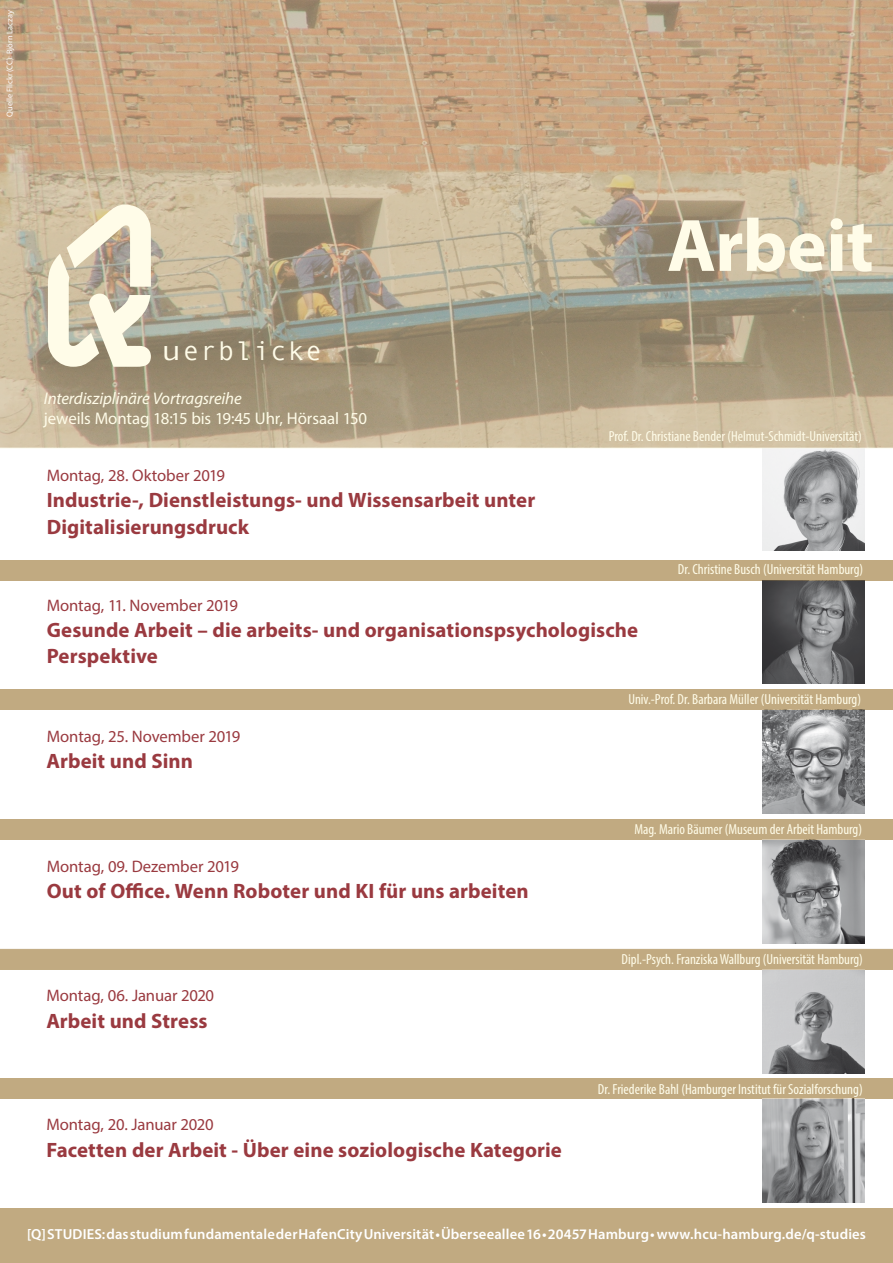
<style>
.page{position:relative;width:893px;height:1263px;background:#fff}
.page>*{position:absolute;margin:0;border:0;box-sizing:border-box;transform-origin:0 0}
.Q-Heft_5_Seminartite{font:700 75px "Myriad Pro";letter-spacing:-.01em;color:#fffce8}
.t1{font:27.08px "Andale Mono";letter-spacing:.06em;color:#fffce8;scale:1.24 1}
.Q-Heft_5_Seminartite-2{font:700 20.85px "Myriad Pro";letter-spacing:.005em;color:#9a3a40}
.t2{font:16.88px "Myriad Pro";letter-spacing:-.01em;color:#fffce8}
.t3{font:italic 16.88px "Myriad Pro";letter-spacing:-.01em;color:#fffce8}
.Q-Heft_5_Seminartite-3{font:16.65px "Myriad Pro";letter-spacing:-.01em;color:#9a3a40}
.t4{font:condensed 14.62px "Myriad Pro";color:#fffce8}
.t5{font:600 14.62px "Myriad Pro";letter-spacing:.01em;color:#fff}
.t6{font:condensed 14.62px "Myriad Pro";color:#fffdeb}
.t7{font:8.32px "Myriad Pro";letter-spacing:.005em;color:#fff}
</style>
<div class="page">
<img style="left:763px;top:839px;width:102px;height:104px">
<img style="left:763px;top:1098px;width:102px;height:105px">
<img style="left:763px;top:970px;width:102px;height:104px">
<img style="left:763px;top:709px;width:102px;height:104px">
<img style="left:762px;top:580px;width:102px;height:103px">
<img style="left:762px;top:449px;width:102px;height:102px">
<svg style="left:0;top:0;width:893px;height:449px;background:#bca689"></svg>
<div style="left:0;top:1208px;width:893px;height:55px;background:#c1aa81"></div>
<div style="left:0;top:1078px;width:893px;height:20px;background:#c1aa81"></div>
<div style="left:0;top:560px;width:893px;height:20px;background:#c1aa81"></div>
<div style="left:0;top:689px;width:893px;height:20px;background:#c1aa81"></div>
<div style="left:0;top:819px;width:893px;height:20px;background:#c1aa81"></div>
<div style="left:0;top:949px;width:893px;height:21px;background:#c1aa81"></div>
<svg style="left:48px;top:205px;width:103px;height:162px;background:#dcd4be"></svg>
<p class="t7" style="left:5px;top:117px;width:108px;rotate:-90deg">Quelle Flickr (CC): Björn Laczay</p>
<p class="t1" style="left:161px;top:333px;width:131px">uerblicke</p>
<p class="t3" style="left:44px;top:388px;width:199px">Interdisziplinäre Vortragsreihe</p>
<p class="t2" style="left:44px;top:408px;width:325px">jeweils Montag 18:15 bis 19:45 Uhr, Hörsaal 150</p>
<p class="Q-Heft_5_Seminartite-3" style="left:47px;top:466px;width:180px">Montag, 28. Oktober 2019</p>
<p class="Q-Heft_5_Seminartite-2" style="left:47px;top:487px;width:490px">Industrie-, Dienstleistungs- und Wissensarbeit unter</p>
<p class="Q-Heft_5_Seminartite-2" style="left:47px;top:513px;width:204px">Digitalisierungsdruck</p>
<p class="Q-Heft_5_Seminartite" style="left:667px;top:197px;width:208px">Arbeit</p>
<p class="t4" style="left:609px;top:427px;width:255px">Prof. Dr. Christiane Bender (Helmut-Schmidt-Universität)</p>
<p class="t4" style="left:678px;top:561px;width:187px">Dr. Christine Busch (Universität Hamburg)</p>
<p class="Q-Heft_5_Seminartite-3" style="left:47px;top:595px;width:193px">Montag, 11. November 2019</p>
<p class="Q-Heft_5_Seminartite-2" style="left:47px;top:616px;width:593px">Gesunde Arbeit – die arbeits- und organisationspsychologische</p>
<p class="Q-Heft_5_Seminartite-2" style="left:47px;top:642px;width:113px">Perspektive</p>
<p class="Q-Heft_5_Seminartite-3" style="left:47px;top:726px;width:195px">Montag, 25. November 2019</p>
<p class="Q-Heft_5_Seminartite-2" style="left:47px;top:747px;width:148px">Arbeit und Sinn</p>
<p class="Q-Heft_5_Seminartite-3" style="left:47px;top:856px;width:194px">Montag, 09. Dezember 2019</p>
<p class="Q-Heft_5_Seminartite-2" style="left:47px;top:878px;width:484px">Out of Office. Wenn Roboter und KI für uns arbeiten</p>
<p class="Q-Heft_5_Seminartite-3" style="left:46px;top:986px;width:169px">Montag, 06. Januar 2020</p>
<p class="Q-Heft_5_Seminartite-2" style="left:46px;top:1007px;width:163px">Arbeit und Stress</p>
<p class="Q-Heft_5_Seminartite-3" style="left:46px;top:1114px;width:169px">Montag, 20. Januar 2020</p>
<p class="Q-Heft_5_Seminartite-2" style="left:46px;top:1136px;width:517px">Facetten der Arbeit - Über eine soziologische Kategorie</p>
<p class="t4" style="left:628px;top:690px;width:234px">Univ.-Prof. Dr. Barbara Müller (Universität Hamburg)</p>
<p class="t4" style="left:634px;top:820px;width:229px">Mag. Mario Bäumer (Museum der Arbeit Hamburg)</p>
<p class="t4" style="left:622px;top:950px;width:243px">Dipl.-Psych. Franziska Wallburg (Universität Hamburg)</p>
<p class="t6" style="left:598px;top:1080px;width:266px">Dr. Friederike Bahl (Hamburger Institut für Sozialforschung)</p>
<p class="t5" style="left:27px;top:1225px;width:840px">[Q] STUDIES: das studium fundamentale der HafenCity Universität • Überseeallee 16 • 20457 Hamburg • www.hcu-hamburg.de/q-studies</p>
</div>
